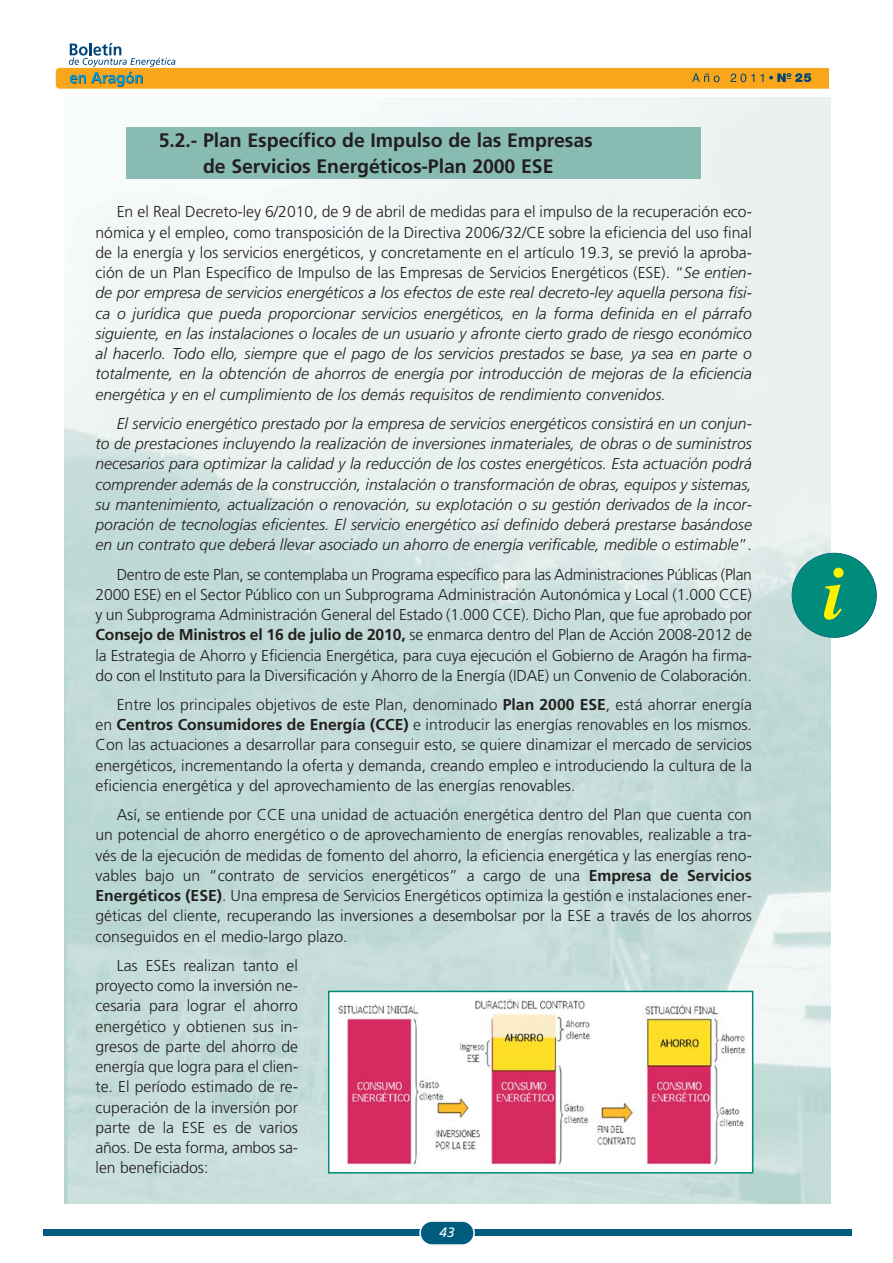
<style>
.page{position:relative;width:893px;height:1263px;background:#fff}
.page>*{position:absolute;margin:0;border:0;box-sizing:border-box;transform-origin:0 0}
.t1{font:italic 700 75px "Times";color:#fff200}
.t2{font:700 19.5px/25.5px "Frutiger";letter-spacing:-.005em;color:#231f20;text-align:center}
.t3{font:300 15.75px/20.2px "Frutiger";color:#231f20;text-align:justify}
.t4{font:italic 300 15.75px/20.2px "Frutiger";color:#231f20;text-align:justify}
.t5{font:italic 13.5px "Frutiger";color:#fff}
.s1{font-style:normal}
.s2{font-weight:700}
</style>
<div class="page">
<svg style="left:56px;top:43px;width:773px;height:46px"></svg>
<div style="left:43px;top:1230px;width:808px;height:6px;background:#005c7e"></div>
<svg style="left:419px;top:1221px;width:56px;height:24px"></svg>
<img style="left:64px;top:98px;width:766px;height:1105px">
<div style="left:792px;top:553px;width:84px;height:84px;background:#008b7a;border-radius:50%"></div>
<div style="left:791px;top:553px;width:85px;height:85px;border:2px solid #005c7e;border-radius:50%"></div>
<div style="left:329px;top:991px;width:423px;height:182px;background:#fff"></div>
<img style="left:338px;top:998px;width:408px;height:169px">
<div style="left:328px;top:991px;width:425px;height:183px;border:2px solid #008b7a"></div>
<div style="left:126px;top:128px;width:574px;height:51px;background:#88bcb3"></div>
<p class="t2" style="left:159px;top:129px;width:435px">5.2.- Plan Específico de Impulso de las Empresas de Servicios Energéticos-Plan 2000 ESE</p>
<p class="t4" style="left:95px;top:203px;width:658px;text-indent:21px"><span class="s1">En el Real Decreto-ley 6/2010, de 9 de abril de medidas para el impulso de la recuperación eco&shy;nómica y el empleo, como transposición de la Directiva 2006/32/CE sobre la eficiencia del uso final de la energía y los servicios energéticos, y concretamente en el artículo 19.3, se previó la aproba&shy;ción de un Plan Específico de Impulso de las Empresas de Servicios Energéticos (ESE). “</span>Se entien&shy;de por empresa de servicios energéticos a los efectos de este real decreto-ley aquella persona físi&shy;ca o jurídica que pueda proporcionar servicios energéticos, en la forma definida en el párrafo siguiente, en las instalaciones o locales de un usuario y afronte cierto grado de riesgo económico al hacerlo. Todo ello, siempre que el pago de los servicios prestados se base, ya sea en parte o totalmente, en la obtención de ahorros de energía por introducción de mejoras de la eficiencia energética y en el cumplimiento de los demás requisitos de rendimiento convenidos.</p>
<p class="t4" style="left:95px;top:414px;width:658px;text-indent:21px">El servicio energético prestado por la empresa de servicios energéticos consistirá en un conjun&shy;to de prestaciones incluyendo la realización de inversiones inmateriales, de obras o de suministros necesarios para optimizar la calidad y la reducción de los costes energéticos. Esta actuación podrá comprender además de la construcción, instalación o transformación de obras, equipos y sistemas, su mantenimiento, actualización o renovación, su explotación o su gestión derivados de la incor&shy;poración de tecnologías eficientes. El servicio energético así definido deberá prestarse basándose en un contrato que deberá llevar asociado un ahorro de energía verificable, medible o estimable<span class="s1">”.</span></p>
<p class="t3" style="left:95px;top:565px;width:658px;text-indent:21px">Dentro de este Plan, se contemplaba un Programa específico para las Administraciones Públicas (Plan 2000 ESE) en el Sector Público con un Subprograma Administración Autonómica y Local (1.000 CCE) y un Subprograma Administración General del Estado (1.000 CCE). Dicho Plan, que fue aprobado por <span class="s2">Consejo de Ministros el 16 de julio de 2010,</span> se enmarca dentro del Plan de Acción 2008-2012 de la Estrategia de Ahorro y Eficiencia Energética, para cuya ejecución el Gobierno de Aragón ha firma&shy;do con el Instituto para la Diversificación y Ahorro de la Energía (IDAE) un Convenio de Colaboración.</p>
<p class="t3" style="left:95px;top:696px;width:658px;text-indent:21px">Entre los principales objetivos de este Plan, denominado <span class="s2">Plan 2000 ESE</span>, está ahorrar energía en <span class="s2">Centros Consumidores de Energía (CCE)</span> e introducir las energías renovables en los mismos.<br>Con las actuaciones a desarrollar para conseguir esto, se quiere dinamizar el mercado de servicios energéticos, incrementando la oferta y demanda, creando empleo e introduciendo la cultura de la eficiencia energética y del aprovechamiento de las energías renovables.</p>
<p class="t3" style="left:95px;top:806px;width:658px;text-indent:21px">Así, se entiende por CCE una unidad de actuación energética dentro del Plan que cuenta con un potencial de ahorro energético o de aprovechamiento de energías renovables, realizable a tra&shy;vés de la ejecución de medidas de fomento del ahorro, la eficiencia energética y las energías reno&shy;vables bajo un “contrato de servicios energéticos” a cargo de una <span class="s2">Empresa de Servicios Energéticos (ESE)</span>. Una empresa de Servicios Energéticos optimiza la gestión e instalaciones ener&shy;géticas del cliente, recuperando las inversiones a desembolsar por la ESE a través de los ahorros conseguidos en el medio-largo plazo.</p>
<p class="t3" style="left:95px;top:956px;width:204px;text-indent:21px">Las ESEs realizan tanto el proyecto como la inversión ne&shy;cesaria para lograr el ahorro energético y obtienen sus in&shy;gresos de parte del ahorro de energía que logra para el clien&shy;te. El período estimado de re&shy;cuperación de la inversión por parte de la ESE es de varios años. De esta forma, ambos sa&shy;len beneficiados:</p>
<p class="t5" style="left:439px;top:1227px;width:17px">43</p>
<h1 class="t1" style="left:823px;top:567px;width:22px">i</h1>
</div>
